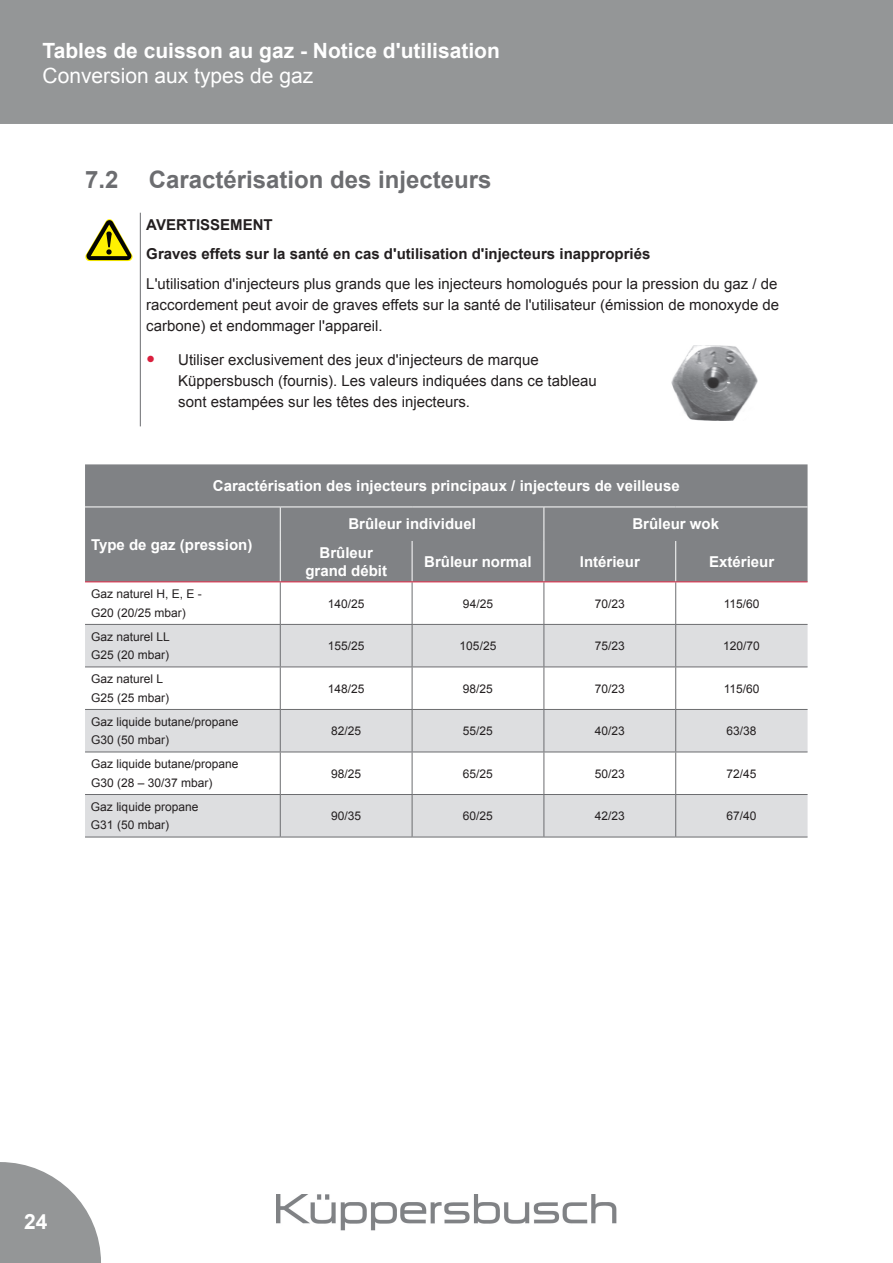
<style>
.page{position:relative;width:893px;height:1263px;background:#fff}
.page>*{position:absolute;margin:0;border:0;box-sizing:border-box;transform-origin:0 0}
.t1{font:700 24px "Arial";color:#6c6d70}
.t2{font:700 21px "Arial";color:#fff}
.t3{font:21px "Arial";color:#fff}
.t4{font:15px/21px "Arial";color:#231f20}
.t5{font:700 15px/18px "Arial";color:#fff;text-align:center}
.t6{font:700 15px/29.5px "Arial";color:#231f20}
.t7{font:12px/18.6px "Arial";color:#231f20}
</style>
<div class="page">
<svg style="left:0;top:1162px;width:101px;height:101px"></svg>
<div style="left:0;top:0;width:893px;height:124px;background:#949697"></div>
<img style="left:277px;top:1194px;width:339px;height:36px">
<hr style="left:140px;top:213px;width:1px;height:213px;background:#6c6d70">
<svg style="left:85px;top:219px;width:48px;height:42px"></svg>
<img style="left:671px;top:345px;width:86px;height:75px">
<div style="left:85px;top:464px;width:722px;height:117px;background:#808285"></div>
<svg style="left:85px;top:582px;width:722px;height:42px"></svg>
<svg style="left:85px;top:625px;width:722px;height:212px;fill:#dddee0"></svg>
<hr style="left:280px;top:507px;width:1px;height:34px;background:#fff">
<hr style="left:544px;top:507px;width:1px;height:34px;background:#fff">
<hr style="left:280px;top:541px;width:1px;height:40px;background:#fff">
<hr style="left:412px;top:541px;width:1px;height:40px;background:#fff">
<hr style="left:544px;top:541px;width:1px;height:40px;background:#fff">
<hr style="left:675px;top:541px;width:1px;height:40px;background:#fff">
<hr style="left:280px;top:582px;width:1px;height:42px;background:#6c6d70">
<hr style="left:412px;top:582px;width:1px;height:42px;background:#6c6d70">
<hr style="left:544px;top:582px;width:1px;height:42px;background:#6c6d70">
<hr style="left:675px;top:582px;width:1px;height:42px;background:#6c6d70">
<hr style="left:85px;top:624px;width:195px;height:1px;background:#6c6d70">
<hr style="left:280px;top:624px;width:132px;height:1px;background:#6c6d70">
<hr style="left:280px;top:625px;width:1px;height:41px;background:#6c6d70">
<hr style="left:412px;top:624px;width:132px;height:1px;background:#6c6d70">
<hr style="left:412px;top:625px;width:1px;height:41px;background:#6c6d70">
<hr style="left:544px;top:624px;width:132px;height:1px;background:#6c6d70">
<hr style="left:544px;top:625px;width:1px;height:41px;background:#6c6d70">
<hr style="left:676px;top:624px;width:131px;height:1px;background:#6c6d70">
<hr style="left:675px;top:625px;width:1px;height:41px;background:#6c6d70">
<hr style="left:85px;top:666px;width:195px;height:1px;background:#6c6d70">
<hr style="left:280px;top:666px;width:132px;height:1px;background:#6c6d70">
<hr style="left:280px;top:667px;width:1px;height:42px;background:#6c6d70">
<hr style="left:412px;top:666px;width:132px;height:1px;background:#6c6d70">
<hr style="left:412px;top:667px;width:1px;height:42px;background:#6c6d70">
<hr style="left:544px;top:666px;width:132px;height:1px;background:#6c6d70">
<hr style="left:544px;top:667px;width:1px;height:42px;background:#6c6d70">
<hr style="left:676px;top:666px;width:131px;height:1px;background:#6c6d70">
<hr style="left:675px;top:667px;width:1px;height:42px;background:#6c6d70">
<hr style="left:85px;top:709px;width:195px;height:1px;background:#6c6d70">
<hr style="left:280px;top:709px;width:132px;height:1px;background:#6c6d70">
<hr style="left:280px;top:710px;width:1px;height:42px;background:#6c6d70">
<hr style="left:412px;top:709px;width:132px;height:1px;background:#6c6d70">
<hr style="left:412px;top:710px;width:1px;height:42px;background:#6c6d70">
<hr style="left:544px;top:709px;width:132px;height:1px;background:#6c6d70">
<hr style="left:544px;top:710px;width:1px;height:42px;background:#6c6d70">
<hr style="left:676px;top:709px;width:131px;height:1px;background:#6c6d70">
<hr style="left:675px;top:710px;width:1px;height:42px;background:#6c6d70">
<hr style="left:280px;top:752px;width:1px;height:42px;background:#6c6d70">
<hr style="left:412px;top:752px;width:1px;height:42px;background:#6c6d70">
<hr style="left:544px;top:752px;width:1px;height:42px;background:#6c6d70">
<hr style="left:675px;top:752px;width:1px;height:42px;background:#6c6d70">
<hr style="left:280px;top:795px;width:1px;height:42px;background:#6c6d70">
<hr style="left:412px;top:795px;width:1px;height:42px;background:#6c6d70">
<hr style="left:544px;top:795px;width:1px;height:42px;background:#6c6d70">
<hr style="left:675px;top:795px;width:1px;height:42px;background:#6c6d70">
<hr style="left:85px;top:752px;width:195px;height:1px;background:#6c6d70">
<hr style="left:280px;top:752px;width:132px;height:1px;background:#6c6d70">
<hr style="left:412px;top:752px;width:132px;height:1px;background:#6c6d70">
<hr style="left:544px;top:752px;width:132px;height:1px;background:#6c6d70">
<hr style="left:676px;top:752px;width:131px;height:1px;background:#6c6d70">
<hr style="left:85px;top:794px;width:195px;height:1px;background:#6c6d70">
<hr style="left:280px;top:794px;width:132px;height:1px;background:#6c6d70">
<hr style="left:412px;top:794px;width:132px;height:1px;background:#6c6d70">
<hr style="left:544px;top:794px;width:132px;height:1px;background:#6c6d70">
<hr style="left:676px;top:794px;width:131px;height:1px;background:#6c6d70">
<hr style="left:85px;top:837px;width:195px;height:1px;background:#6c6d70">
<hr style="left:280px;top:837px;width:132px;height:1px;background:#6c6d70">
<hr style="left:412px;top:837px;width:132px;height:1px;background:#6c6d70">
<hr style="left:544px;top:837px;width:132px;height:1px;background:#6c6d70">
<hr style="left:676px;top:837px;width:131px;height:1px;background:#6c6d70">
<hr style="left:85px;top:581px;width:195px;height:1px;background:#da1f3d">
<hr style="left:280px;top:581px;width:132px;height:1px;background:#da1f3d">
<hr style="left:412px;top:581px;width:132px;height:1px;background:#da1f3d">
<hr style="left:544px;top:581px;width:132px;height:1px;background:#da1f3d">
<hr style="left:676px;top:581px;width:131px;height:1px;background:#da1f3d">
<hr style="left:85px;top:507px;width:195px;height:1px;background:#fff">
<hr style="left:280px;top:507px;width:132px;height:1px;background:#fff">
<hr style="left:412px;top:507px;width:132px;height:1px;background:#fff">
<hr style="left:544px;top:507px;width:132px;height:1px;background:#fff">
<hr style="left:676px;top:507px;width:131px;height:1px;background:#fff">
<h2 class="t2" style="left:43px;top:36px;width:459px">Tables de cuisson au gaz - Notice d'utilisation</h2>
<h2 class="t3" style="left:43px;top:61px;width:272px">Conversion aux types de gaz</h2>
<h1 class="t1" style="left:85px;top:162px;width:35px">7.2</h1>
<h1 class="t1" style="left:149px;top:162px;width:344px">Caractérisation des injecteurs</h1>
<p class="t6" style="left:146px;top:210px;width:505px">AVERTISSEMENT<br>Graves effets sur la santé en cas d'utilisation d'injecteurs inappropriés</p>
<p class="t4" style="left:146px;top:273px;width:634px">L'utilisation d'injecteurs plus grands que les injecteurs homologués pour la pression du gaz / de raccordement peut avoir de graves effets sur la santé de l'utilisateur (émission de monoxyde de carbone) et endommager l'appareil.</p>
<p class="t4" style="left:178px;top:349px;width:420px">Utiliser exclusivement des jeux d'injecteurs de marque<br>Küppersbusch (fournis). Les valeurs indiquées dans ce tableau sont estampées sur les têtes des injecteurs.</p>
<p class="t5" style="left:213px;top:477px;width:468px">Caractérisation des injecteurs principaux / injecteurs de veilleuse</p>
<p class="t5" style="left:91px;top:536px;width:163px">Type de gaz (pression)</p>
<p class="t5" style="left:348px;top:515px;width:129px">Brûleur individuel</p>
<p class="t5" style="left:632px;top:515px;width:88px">Brûleur wok</p>
<p class="t5" style="left:305px;top:544px;width:83px">Brûleur grand débit</p>
<p class="t5" style="left:424px;top:553px;width:109px">Brûleur normal</p>
<p class="t5" style="left:580px;top:553px;width:62px">Intérieur</p>
<p class="t5" style="left:709px;top:553px;width:67px">Extérieur</p>
<p class="t7" style="left:91px;top:585px;width:112px">Gaz naturel H, E, E -<br>G20 (20/25 mbar)</p>
<p class="t7" style="left:328px;top:594px;width:38px">140/25</p>
<p class="t7" style="left:463px;top:594px;width:32px">94/25</p>
<p class="t7" style="left:595px;top:594px;width:32px">70/23</p>
<p class="t7" style="left:724px;top:594px;width:37px">115/60</p>
<p class="t7" style="left:91px;top:627px;width:80px">Gaz naturel LL<br>G25 (20 mbar)</p>
<p class="t7" style="left:328px;top:636px;width:38px">155/25</p>
<p class="t7" style="left:460px;top:636px;width:38px">105/25</p>
<p class="t7" style="left:595px;top:636px;width:32px">75/23</p>
<p class="t7" style="left:723px;top:636px;width:38px">120/70</p>
<p class="t7" style="left:91px;top:670px;width:80px">Gaz naturel L<br>G25 (25 mbar)</p>
<p class="t7" style="left:328px;top:679px;width:38px">148/25</p>
<p class="t7" style="left:463px;top:679px;width:32px">98/25</p>
<p class="t7" style="left:595px;top:679px;width:32px">70/23</p>
<p class="t7" style="left:724px;top:679px;width:37px">115/60</p>
<p class="t7" style="left:91px;top:712px;width:149px">Gaz liquide butane/propane<br>G30 (50 mbar)</p>
<p class="t7" style="left:331px;top:721px;width:32px">82/25</p>
<p class="t7" style="left:463px;top:721px;width:32px">55/25</p>
<p class="t7" style="left:595px;top:721px;width:32px">40/23</p>
<p class="t7" style="left:727px;top:721px;width:32px">63/38</p>
<p class="t7" style="left:91px;top:755px;width:149px">Gaz liquide butane/propane<br>G30 (28 – 30/37 mbar)</p>
<p class="t7" style="left:331px;top:764px;width:32px">98/25</p>
<p class="t7" style="left:463px;top:764px;width:32px">65/25</p>
<p class="t7" style="left:595px;top:764px;width:32px">50/23</p>
<p class="t7" style="left:727px;top:764px;width:32px">72/45</p>
<p class="t7" style="left:91px;top:797px;width:109px">Gaz liquide propane<br>G31 (50 mbar)</p>
<p class="t7" style="left:331px;top:806px;width:32px">90/35</p>
<p class="t7" style="left:463px;top:806px;width:32px">60/25</p>
<p class="t7" style="left:595px;top:806px;width:32px">42/23</p>
<p class="t7" style="left:727px;top:806px;width:32px">67/40</p>
<h2 class="t2" style="left:24px;top:1206px;width:25px">24</h2>
</div>
